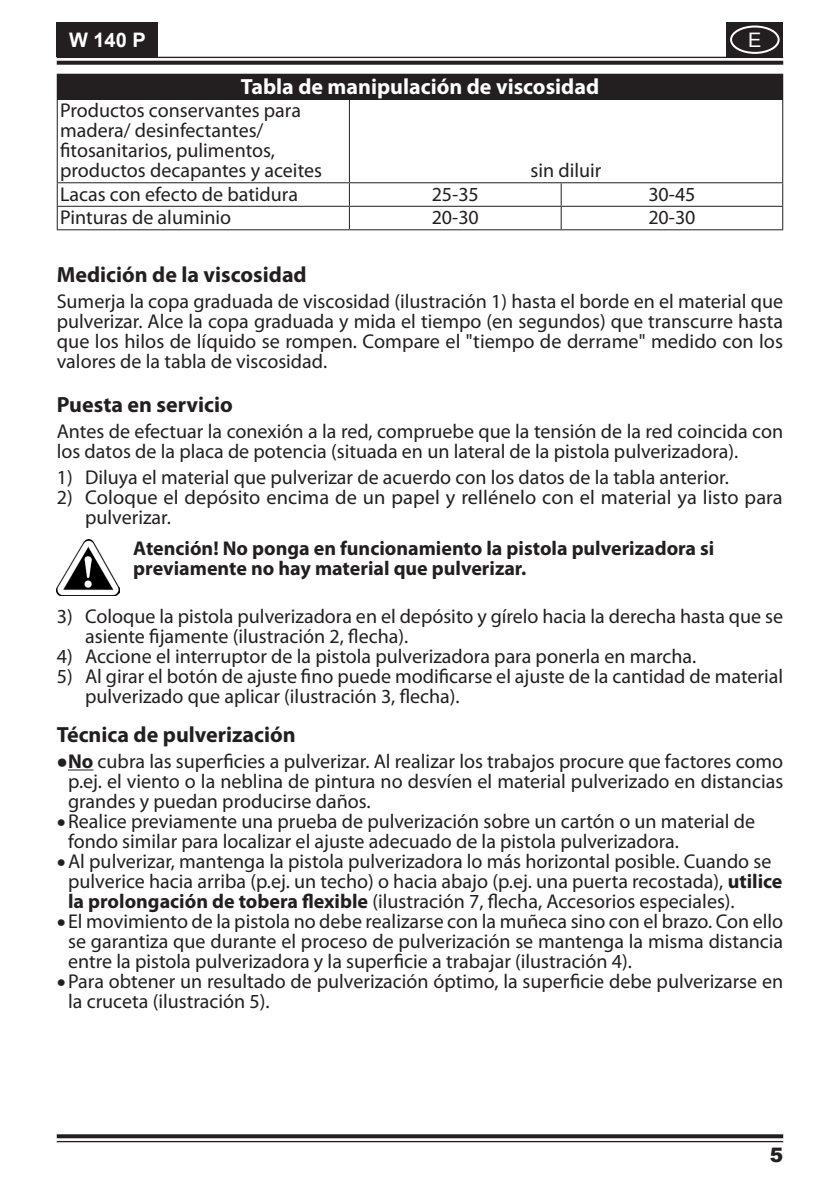
<style>
.page{position:relative;width:840px;height:1191px;background:#fff}
.page>*{position:absolute;margin:0;border:0;box-sizing:border-box;transform-origin:0 0}
.t1{font:700 22px "Myriad Pro";color:#231f20}
.t2{font:700 22px "Myriad Pro";color:#fff}
.t3{font:20px/20px "Myriad Pro";color:#231f20}
.t4{font:700 20px/20px "Myriad Pro";color:#231f20}
.t5{font:700 20px "Arial";color:#fff}
.t6{font:900 20px "Arial";color:#231f20}
.t7{font:20px "Arial";color:#fff}
.s1{font-weight:700;font-size:32px}
.s2{font-weight:700}
.s3{font-size:32px}
</style>
<div class="page">
<hr style="left:57px;top:57px;width:725px;height:1px;background:#231f20">
<svg style="left:57px;top:61px;width:725px;height:4px;fill:#231f20"></svg>
<svg style="left:57px;top:1134px;width:725px;height:4px;fill:#231f20"></svg>
<hr style="left:57px;top:1141px;width:725px;height:1px;background:#231f20">
<div style="left:57px;top:23px;width:101px;height:34px;background:#231f20"></div>
<div style="left:726px;top:23px;width:56px;height:34px;background:#231f20"></div>
<div style="left:729px;top:26px;width:50px;height:28px;border:2px solid #fff;border-radius:50%"></div>
<svg style="left:68px;top:769px;width:25px;height:1px"></svg>
<div style="left:57px;top:74px;width:725px;height:25px;background:#231f20"></div>
<hr style="left:57px;top:99px;width:292px;height:1px;background:#231f20">
<hr style="left:57px;top:100px;width:1px;height:82px;background:#231f20">
<hr style="left:349px;top:99px;width:212px;height:1px;background:#231f20">
<hr style="left:349px;top:100px;width:1px;height:82px;background:#231f20">
<hr style="left:561px;top:99px;width:221px;height:1px;background:#231f20">
<hr style="left:781px;top:100px;width:1px;height:82px;background:#231f20">
<hr style="left:57px;top:182px;width:292px;height:1px;background:#231f20">
<hr style="left:349px;top:182px;width:212px;height:1px;background:#231f20">
<hr style="left:561px;top:182px;width:221px;height:1px;background:#231f20">
<hr style="left:57px;top:206px;width:292px;height:1px;background:#231f20">
<svg style="left:57px;top:183px;width:1px;height:46px"></svg>
<hr style="left:349px;top:206px;width:212px;height:1px;background:#231f20">
<svg style="left:349px;top:183px;width:1px;height:46px"></svg>
<hr style="left:561px;top:206px;width:221px;height:1px;background:#231f20">
<svg style="left:560px;top:183px;width:1px;height:46px"></svg>
<hr style="left:57px;top:229px;width:292px;height:1px;background:#231f20">
<hr style="left:349px;top:229px;width:212px;height:1px;background:#231f20">
<hr style="left:561px;top:229px;width:221px;height:1px;background:#231f20">
<img style="left:57px;top:540px;width:62px;height:55px">
<p class="t5" style="left:69px;top:27px;width:78px">W 140 P</p>
<p class="t7" style="left:747px;top:27px;width:15px">E</p>
<p class="t2" style="left:241px;top:72px;width:359px">Tabla de manipulación de viscosidad</p>
<p class="t3" style="left:60px;top:100px;width:263px">Productos conservantes para madera/ desinfectantes/ fitosanitarios, pulimentos, productos decapantes y aceites</p>
<p class="t3" style="left:530px;top:160px;width:72px">sin diluir</p>
<p class="t3" style="left:60px;top:184px;width:239px">Lacas con efecto de batidura</p>
<p class="t3" style="left:431px;top:184px;width:49px">25-35</p>
<p class="t3" style="left:648px;top:184px;width:49px">30-45</p>
<p class="t3" style="left:60px;top:207px;width:172px">Pinturas de aluminio</p>
<p class="t3" style="left:431px;top:207px;width:49px">20-30</p>
<p class="t3" style="left:648px;top:207px;width:49px">20-30</p>
<p class="t1" style="left:57px;top:260px;width:251px">Medición de la viscosidad</p>
<p class="t3" style="left:57px;top:290px;width:727px;text-align:justify">Sumerja la copa graduada de viscosidad (ilustración 1) hasta el borde en el material que pulverizar. Alce la copa graduada y mida el tiempo (en segundos) que transcurre hasta que los hilos de líquido se rompen. Compare el "tiempo de derrame" medido con los valores de la tabla de viscosidad.</p>
<p class="t1" style="left:57px;top:390px;width:177px">Puesta en servicio</p>
<p class="t3" style="left:57px;top:421px;width:727px">Antes de efectuar la conexión a la red, compruebe que la tensión de la red coincida con los datos de la placa de potencia (situada en un lateral de la pistola pulverizadora).</p>
<p class="t3" style="left:57px;top:466px;width:673px">1) Diluya el material que pulverizar de acuerdo con los datos de la tabla anterior.</p>
<p class="t3" style="left:85px;top:487px;width:698px;text-indent:-28px">2) Coloque el depósito encima de un papel y rellénelo con el material ya listo para pulverizar.</p>
<p class="t4" style="left:133px;top:537px;width:582px">Atención! No ponga en funcionamiento la pistola pulverizadora si previamente no hay material que pulverizar.</p>
<p class="t3" style="left:85px;top:606px;width:699px;text-indent:-28px">3) Coloque la pistola pulverizadora en el depósito y gírelo hacia la derecha hasta que se asiente fijamente (ilustración 2, flecha).</p>
<p class="t3" style="left:57px;top:646px;width:640px">4) Accione el interruptor de la pistola pulverizadora para ponerla en marcha.</p>
<p class="t3" style="left:85px;top:666px;width:699px;text-indent:-28px">5) Al girar el botón de ajuste fino puede modificarse el ajuste de la cantidad de material pulverizado que aplicar (ilustración 3, flecha).</p>
<p class="t1" style="left:57px;top:720px;width:240px">Técnica de pulverización</p>
<p class="t3" style="left:68px;top:751px;width:716px;text-align:justify;text-indent:-11px"><span class="s1">•</span> <span class="s2">No</span> cubra las superficies a pulverizar. Al realizar los trabajos procure que factores como p.ej. el viento o la neblina de pintura no desvíen el material pulverizado en distancias grandes y puedan producirse daños.</p>
<p class="t3" style="left:68px;top:811px;width:688px;text-indent:-11px"><span class="s3">•</span> Realice previamente una prueba de pulverización sobre un cartón o un material de fondo similar para localizar el ajuste adecuado de la pistola pulverizadora.</p>
<p class="t3" style="left:68px;top:851px;width:715px;text-indent:-11px"><span class="s3">•</span> Al pulverizar, mantenga la pistola pulverizadora lo más horizontal posible. Cuando se pulverice hacia arriba (p.ej. un techo) o hacia abajo (p.ej. una puerta recostada), <span class="s2">utilice la prolongación de tobera flexible</span> (ilustración 7, flecha, Accesorios especiales).</p>
<p class="t3" style="left:68px;top:911px;width:716px;text-align:justify;text-indent:-11px"><span class="s3">•</span> El movimiento de la pistola no debe realizarse con la muñeca sino con el brazo. Con ello se garantiza que durante el proceso de pulverización se mantenga la misma distancia entre la pistola pulverizadora y la superficie a trabajar (ilustración 4).</p>
<p class="t3" style="left:68px;top:971px;width:716px;text-indent:-11px"><span class="s3">•</span> Para obtener un resultado de pulverización óptimo, la superficie debe pulverizarse en la cruceta (ilustración 5).</p>
<p class="t6" style="left:769px;top:1140px;width:15px">5</p>
</div>
